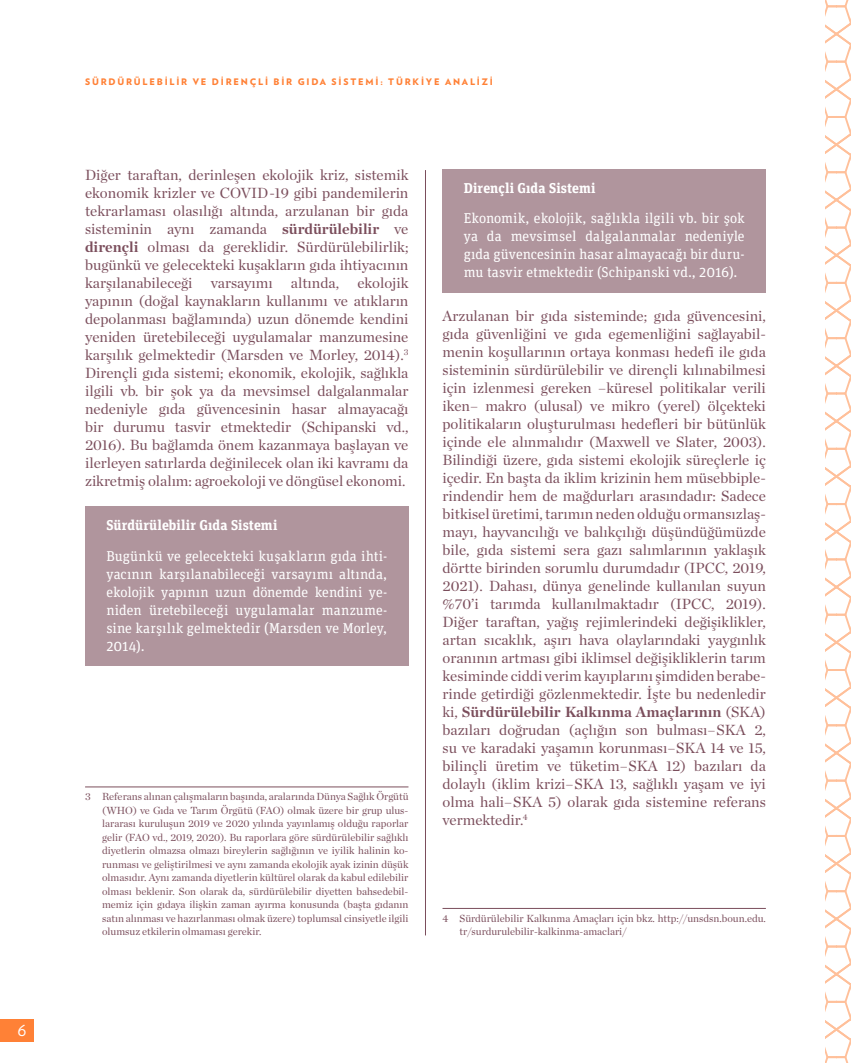
<style>
.page{position:relative;width:851px;height:1063px;background:#fff}
.page>*{position:absolute;margin:0;border:0;box-sizing:border-box;transform-origin:0 0}
.t1{font:15px/18px "Chronicle Deck";color:#7b4e5c;text-align:justify}
.t2{font:15px "Verlag";color:#fff}
.t3{font:14.25px/18px "Unit Slab Pro";letter-spacing:.005em;color:#fff;text-align:justify}
.t4{font:700 14.25px "Unit Slab Pro";letter-spacing:.005em;color:#fff}
.t5{font:10.5px/13.5px "Chronicle Deck";color:#7b4e5c;text-align:justify}
.t6{font:900 9px "Verlag";letter-spacing:.2em;color:#ff8136}
.s1{font-weight:700}
</style>
<div class="page">
<div style="left:0;top:1019px;width:34px;height:23px;background:#ff8136"></div>
<hr style="left:425px;top:170px;width:1px;height:765px;background:#7b4e5c">
<svg style="left:825px;top:0;width:26px;height:1063px"></svg>
<div style="left:85px;top:506px;width:323px;height:39px;background:#b0959d"></div>
<div style="left:85px;top:536px;width:323px;height:130px;background:#b0959d"></div>
<hr style="left:85px;top:787px;width:323px;height:1px;background:#7b4e5c">
<div style="left:442px;top:169px;width:323px;height:39px;background:#b0959d"></div>
<div style="left:442px;top:199px;width:323px;height:94px;background:#b0959d"></div>
<hr style="left:442px;top:908px;width:323px;height:1px;background:#7b4e5c">
<p class="t2" style="left:17px;top:1020px;width:10px">6</p>
<p class="t6" style="left:85px;top:74px;width:409px">SÜRDÜRÜLEBİLİR VE DİRENÇLİ BİR GIDA SİSTEMİ: TÜRKİYE ANALİZİ</p>
<p class="t1" style="left:85px;top:165px;width:325px">Diğer taraftan, derinleşen ekolojik kriz, sistemik ekonomik krizler ve COVID-19 gibi pandemilerin tekrarlaması olasılığı altında, arzulanan bir gıda sisteminin aynı zamanda <span class="s1">sürdürülebilir</span> ve <span class="s1">dirençli</span> olması da gereklidir. Sürdürülebilirlik; bugünkü ve gelecekteki kuşakların gıda ihtiyacının karşılanabileceği varsayımı altında, ekolojik yapının (doğal kaynakların kullanımı ve atıkların depolanması bağlamında) uzun dönemde kendini yeniden üretebileceği uygulamalar manzumesine karşılık gelmektedir (Marsden ve Morley, 2014).<sup>3<br></sup>Dirençli gıda sistemi; ekonomik, ekolojik, sağlıkla ilgili vb. bir şok ya da mevsimsel dalgalanmalar nedeniyle gıda güvencesinin hasar almayacağı bir durumu tasvir etmektedir (Schipanski vd., 2016). Bu bağlamda önem kazanmaya başlayan ve ilerleyen satırlarda değinilecek olan iki kavramı da zikretmiş olalım: agroekoloji ve döngüsel ekonomi.</p>
<p class="t4" style="left:106px;top:514px;width:172px">Sürdürülebilir Gıda Sistemi</p>
<p class="t3" style="left:106px;top:546px;width:282px">Bugünkü ve gelecekteki kuşakların gıda ihti&shy;yacının karşılanabileceği varsayımı altında, ekolojik yapının uzun dönemde kendini ye&shy;niden üretebileceği uygulamalar manzume&shy;sine karşılık gelmektedir (Marsden ve Morley, 2014).</p>
<p class="t5" style="left:102px;top:789px;width:308px;text-indent:-17px">3 Referans alınan çalışmaların başında, aralarında Dünya Sağlık Örgütü (WHO) ve Gıda ve Tarım Örgütü (FAO) olmak üzere bir grup ulus&shy;lararası kuruluşun 2019 ve 2020 yılında yayınlamış olduğu raporlar gelir (FAO vd., 2019, 2020). Bu raporlara göre sürdürülebilir sağlıklı diyetlerin olmazsa olmazı bireylerin sağlığının ve iyilik halinin ko&shy;runması ve geliştirilmesi ve aynı zamanda ekolojik ayak izinin düşük olmasıdır. Aynı zamanda diyetlerin kültürel olarak da kabul edilebilir olması beklenir. Son olarak da, sürdürülebilir diyetten bahsedebil&shy;memiz için gıdaya ilişkin zaman ayırma konusunda (başta gıdanın satın alınması ve hazırlanması olmak üzere) toplumsal cinsiyetle ilgili olumsuz etkilerin olmaması gerekir.</p>
<p class="t4" style="left:463px;top:177px;width:133px">Dirençli Gıda Sistemi</p>
<p class="t3" style="left:463px;top:209px;width:282px">Ekonomik, ekolojik, sağlıkla ilgili vb. bir şok ya da mevsimsel dalgalanmalar nedeniyle gıda güvencesinin hasar almayacağı bir duru&shy;mu tasvir etmektedir (Schipanski vd., 2016).</p>
<p class="t1" style="left:442px;top:306px;width:325px">Arzulanan bir gıda sisteminde; gıda güvencesini, gıda güvenliğini ve gıda egemenliğini sağlayabil&shy;menin koşullarının ortaya konması hedefi ile gıda sisteminin sürdürülebilir ve dirençli kılınabilmesi için izlenmesi gereken –küresel politikalar verili iken– makro (ulusal) ve mikro (yerel) ölçekteki politikaların oluşturulması hedefleri bir bütünlük içinde ele alınmalıdır (Maxwell ve Slater, 2003).<br>Bilindiği üzere, gıda sistemi ekolojik süreçlerle iç içedir. En başta da iklim krizinin hem müsebbiple&shy;rindendir hem de mağdurları arasındadır: Sadece bitkisel üretimi, tarımın neden olduğu ormansızlaş&shy;mayı, hayvancılığı ve balıkçılığı düşündüğümüzde bile, gıda sistemi sera gazı salımlarının yaklaşık dörtte birinden sorumlu durumdadır (IPCC, 2019, 2021). Dahası, dünya genelinde kullanılan suyun %70’i tarımda kullanılmaktadır (IPCC, 2019).<br>Diğer taraftan, yağış rejimlerindeki değişiklikler, artan sıcaklık, aşırı hava olaylarındaki yaygınlık oranının artması gibi iklimsel değişikliklerin tarım kesiminde ciddi verim kayıplarını şimdiden berabe&shy;rinde getirdiği gözlenmektedir. İşte bu nedenledir ki, <span class="s1">Sürdürülebilir Kalkınma Amaçlarının</span> (SKA) bazıları doğrudan (açlığın son bulması–SKA 2, su ve karadaki yaşamın korunması–SKA 14 ve 15, bilinçli üretim ve tüketim–SKA 12) bazıları da dolaylı (iklim krizi–SKA 13, sağlıklı yaşam ve iyi olma hali–SKA 5) olarak gıda sistemine referans vermektedir.<sup>4</sup></p>
<p class="t5" style="left:459px;top:911px;width:308px;text-indent:-17px">4 Sürdürülebilir Kalkınma Amaçları için bkz. http://unsdsn.boun.edu. tr/surdurulebilir-kalkinma-amaclari/</p>
</div>
